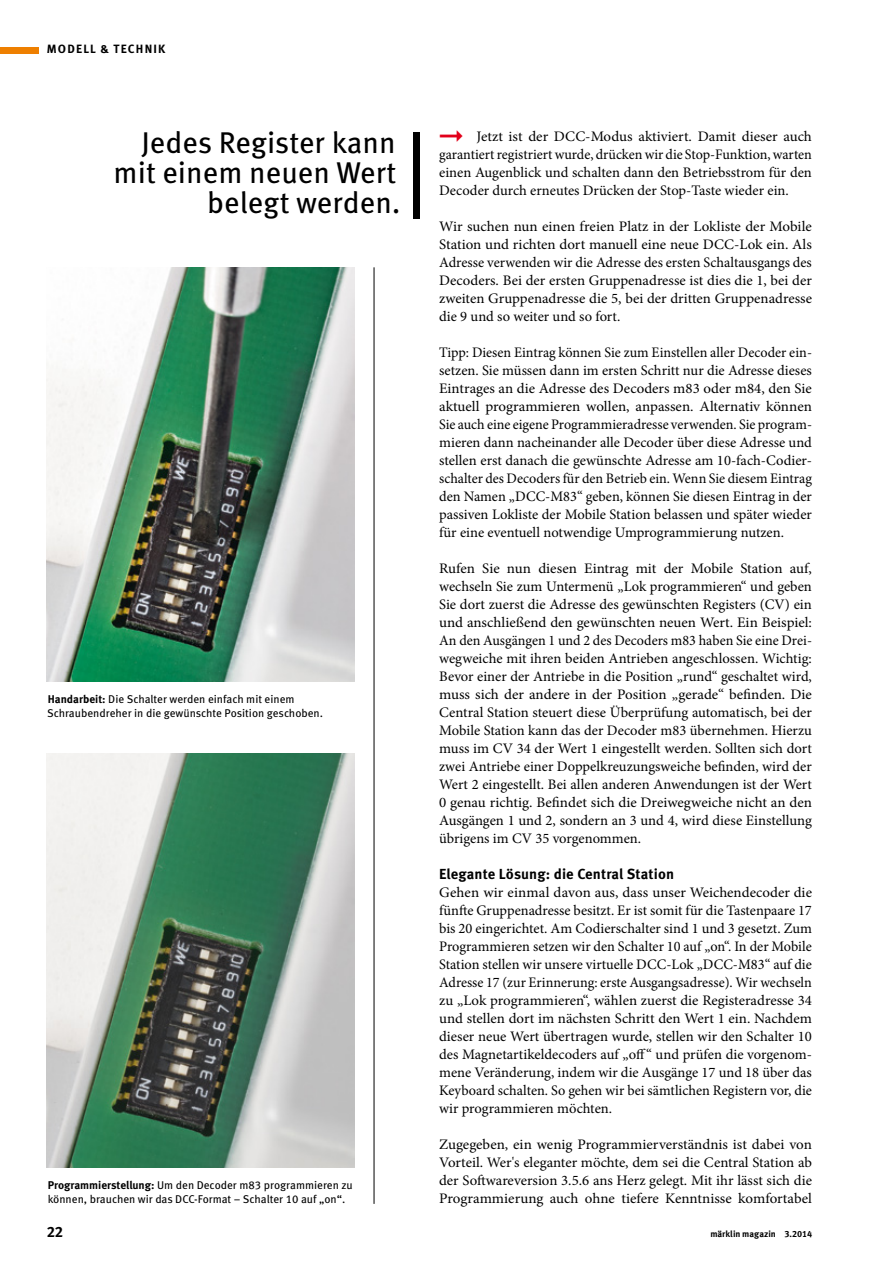
<style>
.page{position:relative;width:893px;height:1263px;background:#fff}
.page>*{position:absolute;margin:0;border:0;box-sizing:border-box;transform-origin:0 0}
.t1{font:30px/30px "Meta OT";color:#000;text-align:right}
.t2{font:700 15px "Meta OT";color:#000}
.t3{font:14.55px/18px "Minion Pro";color:#000;text-align:justify}
.t4{font:700 14.55px "Meta OT";letter-spacing:.01em;color:#000}
.t5{font:700 12px "Meta OT";letter-spacing:.1em;color:#000}
.t6{font:11.25px/14.2px "Meta OT";color:#000}
.t7{font:700 9px "Meta OT";letter-spacing:-.01em;color:#000}
.s1{font-weight:700}
.s2{color:#e2001a}
</style>
<div class="page">
<img style="left:47px;top:267px;width:307px;height:414px">
<img style="left:47px;top:753px;width:307px;height:414px">
<hr style="left:374px;top:267px;width:1px;height:937px;background:#000">
<div style="left:413px;top:132px;width:7px;height:86px;background:#000"></div>
<div style="left:0;top:47px;width:38px;height:6px;background:#ee7f00"></div>
<p class="t5" style="left:47px;top:41px;width:120px">modell &amp; technik</p>
<h1 class="t1" style="left:114px;top:129px;width:289px">Jedes Register kann mit einem neuen Wert belegt werden.</h1>
<p class="t6" style="left:47px;top:692px;width:277px"><span class="s1">Handarbeit:</span> Die Schalter werden einfach mit einem<br>Schraubendreher in die gewünschte Position geschoben.</p>
<p class="t6" style="left:48px;top:1178px;width:307px"><span class="s1">Programmierstellung:</span> Um den Decoder m83 programmieren zu können, brauchen wir das DCC-Format – Schalter 10 auf „on“.</p>
<p class="t3" style="left:439px;top:128px;width:374px"><span class="s2">➞</span> Jetzt ist der DCC-Modus aktiviert. Damit dieser auch garantiert registriert wurde, drücken wir die Stop-Funktion, warten einen Augenblick und schalten dann den Betriebsstrom für den Decoder durch erneutes Drücken der Stop-Taste wieder ein.</p>
<p class="t3" style="left:439px;top:218px;width:374px">Wir suchen nun einen freien Platz in der Lokliste der Mobile Station und richten dort manuell eine neue DCC-Lok ein. Als Adresse verwenden wir die Adresse des ersten Schaltausgangs des Decoders. Bei der ersten Gruppenadresse ist dies die 1, bei der zweiten Gruppenadresse die 5, bei der dritten Gruppenadresse die 9 und so weiter und so fort.</p>
<p class="t3" style="left:439px;top:344px;width:374px">Tipp: Diesen Eintrag können Sie zum Einstellen aller Decoder ein&shy;setzen. Sie müssen dann im ersten Schritt nur die Adresse dieses Eintrages an die Adresse des Decoders m83 oder m84, den Sie aktuell programmieren wollen, anpassen. Alternativ können Sie auch eine eigene Programmieradresse verwenden. Sie program&shy;mieren dann nacheinander alle Decoder über diese Adresse und stellen erst danach die gewünschte Adresse am 10-fach-Codier&shy;schalter des Decoders für den Betrieb ein. Wenn Sie diesem Eintrag den Namen „DCC-M83“ geben, können Sie diesen Eintrag in der passiven Lokliste der Mobile Station belassen und später wieder für eine eventuell notwendige Umprogrammierung nutzen.</p>
<p class="t3" style="left:439px;top:560px;width:374px">Rufen Sie nun diesen Eintrag mit der Mobile Station auf, wechseln Sie zum Untermenü „Lok programmieren“ und geben Sie dort zuerst die Adresse des gewünschten Registers (CV) ein und anschließend den gewünschten neuen Wert. Ein Beispiel:<br>An den Ausgängen 1 und 2 des Decoders m83 haben Sie eine Drei&shy;wegweiche mit ihren beiden Antrieben angeschlossen. Wichtig:<br>Bevor einer der Antriebe in die Position „rund“ geschaltet wird, muss sich der andere in der Position „gerade“ befinden. Die Central Station steuert diese Überprüfung automatisch, bei der Mobile Station kann das der Decoder m83 übernehmen. Hierzu muss im CV 34 der Wert 1 eingestellt werden. Sollten sich dort zwei Antriebe einer Doppelkreuzungsweiche befinden, wird der Wert 2 eingestellt. Bei allen anderen Anwendungen ist der Wert 0 genau richtig. Befindet sich die Dreiwegweiche nicht an den Ausgängen 1 und 2, sondern an 3 und 4, wird diese Einstellung übrigens im CV 35 vorgenommen.</p>
<p class="t4" style="left:439px;top:865px;width:236px">Elegante Lösung: die Central Station</p>
<p class="t3" style="left:439px;top:884px;width:374px">Gehen wir einmal davon aus, dass unser Weichendecoder die fünfte Gruppenadresse besitzt. Er ist somit für die Tastenpaare 17 bis 20 eingerichtet. Am Codierschalter sind 1 und 3 gesetzt. Zum Programmieren setzen wir den Schalter 10 auf „on“. In der Mobile Station stellen wir unsere virtuelle DCC-Lok „DCC-M83“ auf die Adresse 17 (zur Erinnerung: erste Ausgangsadresse). Wir wechseln zu „Lok programmieren“, wählen zuerst die Registeradresse 34 und stellen dort im nächsten Schritt den Wert 1 ein. Nachdem dieser neue Wert übertragen wurde, stellen wir den Schalter 10 des Magnetartikeldecoders auf „off“ und prüfen die vorgenom&shy;mene Veränderung, indem wir die Ausgänge 17 und 18 über das Keyboard schalten. So gehen wir bei sämtlichen Registern vor, die wir programmieren möchten.</p>
<p class="t3" style="left:439px;top:1136px;width:374px">Zugegeben, ein wenig Programmierverständnis ist dabei von Vorteil. Wer's eleganter möchte, dem sei die Central Station ab der Softwareversion 3.5.6 ans Herz gelegt. Mit ihr lässt sich die Programmierung auch ohne tiefere Kenntnisse komfortabel</p>
<p class="t2" style="left:47px;top:1222px;width:18px">22</p>
<p class="t7" style="left:710px;top:1228px;width:103px">märklin magazin 3.2014</p>
</div>
